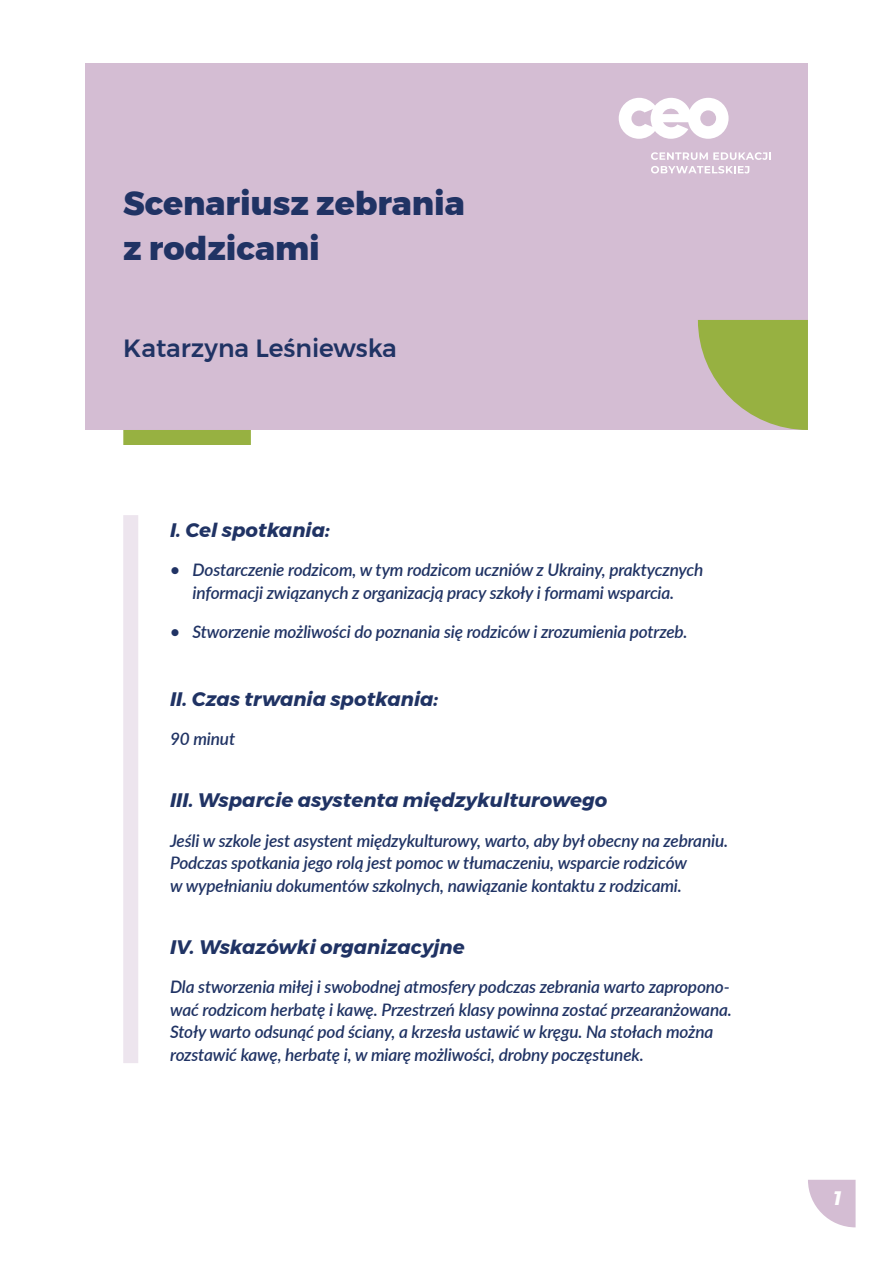
<style>
.page{position:relative;width:893px;height:1263px;background:#fff}
.page>*{position:absolute;margin:0;border:0;box-sizing:border-box;transform-origin:0 0}
.tekst01{font:800 33px "Montserrat";color:#203364}
.tekst01-2{font:500 24.9px "Montserrat";color:#203364}
.tytul02{font:italic 700 19.5px "Montserrat";color:#203364}
.t1{font:italic 700 19.5px "Montserrat";color:#fff}
.tekst01-3{font:italic 600 17.25px/22.5px "Lato";letter-spacing:-.01em;color:#203364}
</style>
<div class="page">
<svg style="left:808px;top:1180px;width:48px;height:47px"></svg>
<div style="left:85px;top:64px;width:723px;height:366px;background:#d4bdd3"></div>
<svg style="left:619px;top:98px;width:110px;height:41px"></svg>
<svg style="left:651px;top:152px;width:120px;height:8px"></svg>
<svg style="left:651px;top:166px;width:98px;height:7px"></svg>
<div style="left:123px;top:430px;width:128px;height:15px;background:#97b141"></div>
<svg style="left:698px;top:320px;width:110px;height:110px"></svg>
<div style="left:123px;top:515px;width:15px;height:548px;background:#ede5ee"></div>
<p class="tekst01" style="left:123px;top:176px;width:343px">Scenariusz zebrania</p>
<p class="tekst01" style="left:123px;top:222px;width:198px">z rodzicami</p>
<p class="tekst01-2" style="left:123px;top:329px;width:275px">Katarzyna Leśniewska</p>
<p class="tytul02" style="left:170px;top:514px;width:161px">I. Cel spotkania:</p>
<p class="tekst01-3" style="left:170px;top:558px;width:535px;text-align:center">• Dostarczenie rodzicom, w tym rodzicom uczniów z Ukrainy, praktycznych informacji związanych z organizacją pracy szkoły i formami wsparcia.</p>
<p class="tekst01-3" style="left:170px;top:620px;width:519px">• Stworzenie możliwości do poznania się rodziców i zrozumienia potrzeb.</p>
<p class="tytul02" style="left:170px;top:683px;width:270px">II. Czas trwania spotkania:</p>
<p class="tekst01-3" style="left:170px;top:727px;width:67px">90 minut</p>
<p class="tytul02" style="left:170px;top:785px;width:439px">III. Wsparcie asystenta międzykulturowego</p>
<p class="tekst01-3" style="left:170px;top:828px;width:560px">Jeśli w szkole jest asystent międzykulturowy, warto, aby był obecny na zebraniu.<br>Podczas spotkania jego rolą jest pomoc w tłumaczeniu, wsparcie rodziców<br>w wypełnianiu dokumentów szkolnych, nawiązanie kontaktu z rodzicami.</p>
<p class="tytul02" style="left:170px;top:931px;width:296px">IV. Wskazówki organizacyjne</p>
<p class="tekst01-3" style="left:170px;top:975px;width:563px">Dla stworzenia miłej i swobodnej atmosfery podczas zebrania warto zapropono&shy;wać rodzicom herbatę i kawę. Przestrzeń klasy powinna zostać przearanżowana.<br>Stoły warto odsunąć pod ściany, a krzesła ustawić w kręgu. Na stołach można rozstawić kawę, herbatę i, w miarę możliwości, drobny poczęstunek.</p>
<p class="t1" style="left:833px;top:1182px;width:10px">1</p>
</div>
